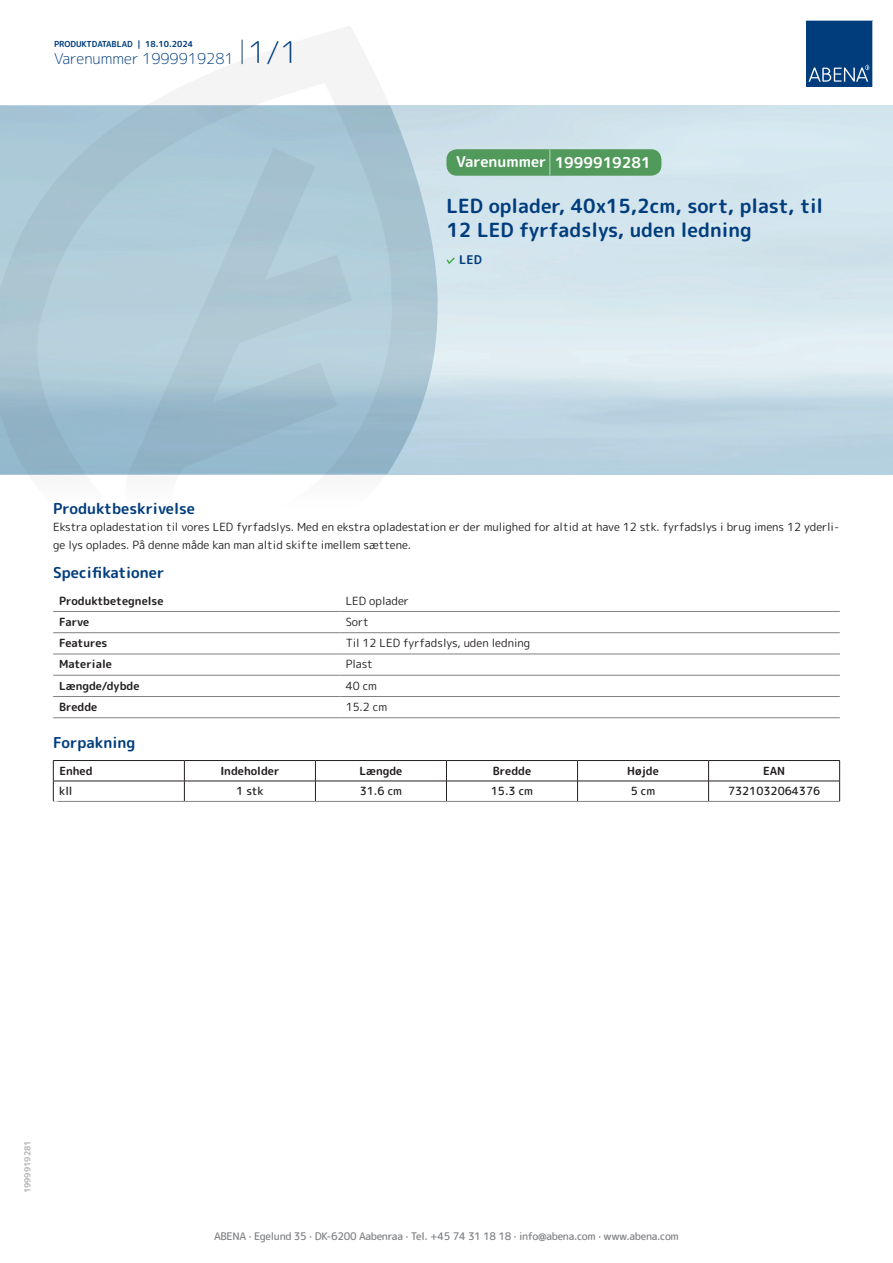
<style>
.page{position:relative;width:893px;height:1263px;background:#fff}
.page>*{position:absolute;margin:0;border:0;box-sizing:border-box;transform-origin:0 0}
.t1{font:700 19.5px/24px "Rounded Mplus 1 c";color:#013d7d}
.t2{font:700 15px "Rounded Mplus 1 c";color:#013d7d}
.t3{font:300 15px "Rounded Mplus 1 c";color:#013d7d}
.t4{font:700 15px "Rounded Mplus 1 c";color:#fff}
.t5{font:700 12px "Rounded Mplus 1 c";color:#013d7d}
.t6{font:11.25px/18px "Rounded Mplus 1 c";color:#231f20}
.t7{font:700 11.25px "Rounded Mplus 1 c";color:#231f20}
.t8{font:500 11.25px "Rounded Mplus 1 c";color:#231f20}
.t9{font:500 10.5px "Rounded Mplus 1 c";letter-spacing:-.03em;color:#808285}
.t10{font:700 10.5px "Rounded Mplus 1 c";color:#fff}
.t11{font:700 8.25px "Rounded Mplus 1 c";color:#013d7d}
.t12{font:700 8.25px "Rounded Mplus 1 c";color:#b2b3b7}
.s1{font-size:30px}
.s2{font-size:25.5px}
</style>
<div class="page">
<svg style="left:0;top:26px;width:439px;height:449px"></svg>
<svg style="left:0;top:106px;width:438px;height:368px;background:#a8c6d4"></svg>
<svg style="left:242px;top:40px;width:1px;height:24px"></svg>
<svg style="left:806px;top:20px;width:67px;height:67px;background:#144b86"></svg>
<hr style="left:53px;top:611px;width:287px;height:1px;background:#808285">
<hr style="left:340px;top:611px;width:500px;height:1px;background:#808285">
<hr style="left:53px;top:632px;width:287px;height:1px;background:#808285">
<hr style="left:340px;top:632px;width:500px;height:1px;background:#808285">
<hr style="left:53px;top:654px;width:287px;height:1px;background:#808285">
<hr style="left:340px;top:654px;width:500px;height:1px;background:#808285">
<hr style="left:53px;top:675px;width:287px;height:1px;background:#808285">
<hr style="left:340px;top:675px;width:500px;height:1px;background:#808285">
<hr style="left:53px;top:696px;width:287px;height:1px;background:#808285">
<hr style="left:340px;top:696px;width:500px;height:1px;background:#808285">
<hr style="left:53px;top:717px;width:287px;height:1px;background:#808285">
<hr style="left:340px;top:717px;width:500px;height:1px;background:#808285">
<hr style="left:53px;top:760px;width:131px;height:1px;background:#231f20">
<hr style="left:184px;top:760px;width:131px;height:1px;background:#231f20">
<hr style="left:315px;top:760px;width:131px;height:1px;background:#231f20">
<hr style="left:446px;top:760px;width:131px;height:1px;background:#231f20">
<hr style="left:577px;top:760px;width:132px;height:1px;background:#231f20">
<hr style="left:709px;top:760px;width:131px;height:1px;background:#231f20">
<hr style="left:53px;top:781px;width:131px;height:1px;background:#231f20">
<svg style="left:53px;top:761px;width:1px;height:40px"></svg>
<hr style="left:184px;top:781px;width:131px;height:1px;background:#231f20">
<svg style="left:184px;top:761px;width:1px;height:40px"></svg>
<hr style="left:315px;top:781px;width:131px;height:1px;background:#231f20">
<svg style="left:315px;top:761px;width:1px;height:40px"></svg>
<hr style="left:446px;top:781px;width:131px;height:1px;background:#231f20">
<svg style="left:446px;top:761px;width:1px;height:40px"></svg>
<hr style="left:577px;top:781px;width:132px;height:1px;background:#231f20">
<svg style="left:577px;top:761px;width:1px;height:40px"></svg>
<hr style="left:709px;top:781px;width:131px;height:1px;background:#231f20">
<svg style="left:708px;top:761px;width:1px;height:40px"></svg>
<svg style="left:839px;top:761px;width:1px;height:40px"></svg>
<hr style="left:53px;top:801px;width:131px;height:1px;background:#808285">
<hr style="left:184px;top:801px;width:131px;height:1px;background:#808285">
<hr style="left:315px;top:801px;width:131px;height:1px;background:#808285">
<hr style="left:446px;top:801px;width:131px;height:1px;background:#808285">
<hr style="left:577px;top:801px;width:132px;height:1px;background:#808285">
<hr style="left:709px;top:801px;width:131px;height:1px;background:#808285">
<svg style="left:446px;top:257px;width:9px;height:7px"></svg>
<div style="left:446px;top:149px;width:215px;height:27px;background:#52995c;border-radius:10px"></div>
<p class="t11" style="left:54px;top:38px;width:141px">PRODUKTDATABLAD | 18.10.2024</p>
<h2 class="t3" style="left:54px;top:48px;width:246px">Varenummer 1999919281 <span class="s1">1/1</span></h2>
<h2 class="t4" style="left:456px;top:152px;width:196px">Varenummer <span class="s2">|</span> 1999919281</h2>
<h1 class="t1" style="left:446px;top:194px;width:378px">LED oplader, 40x15,2cm, sort, plast, til<br>12 LED fyrfadslys, uden ledning</h1>
<p class="t5" style="left:459px;top:251px;width:24px">LED</p>
<h2 class="t2" style="left:53px;top:498px;width:143px">Produktbeskrivelse</h2>
<p class="t6" style="left:53px;top:517px;width:788px">Ekstra opladestation til vores LED fyrfadslys. Med en ekstra opladestation er der mulighed for altid at have 12 stk. fyrfadslys i brug imens 12 yderli&shy;ge lys oplades. På denne måde kan man altid skifte imellem sættene.</p>
<h2 class="t2" style="left:53px;top:562px;width:113px">Specifikationer</h2>
<p class="t7" style="left:59px;top:592px;width:106px">Produktbetegnelse</p>
<p class="t6" style="left:346px;top:591px;width:65px">LED oplader</p>
<p class="t7" style="left:59px;top:614px;width:32px">Farve</p>
<p class="t6" style="left:346px;top:613px;width:25px">Sort</p>
<p class="t7" style="left:59px;top:635px;width:50px">Features</p>
<p class="t6" style="left:346px;top:634px;width:186px">Til 12 LED fyrfadslys, uden ledning</p>
<p class="t7" style="left:59px;top:656px;width:54px">Materiale</p>
<p class="t6" style="left:346px;top:655px;width:29px">Plast</p>
<p class="t7" style="left:59px;top:678px;width:82px">Længde/dybde</p>
<p class="t6" style="left:346px;top:676px;width:33px">40 cm</p>
<p class="t7" style="left:59px;top:699px;width:40px">Bredde</p>
<p class="t6" style="left:346px;top:698px;width:43px">15.2 cm</p>
<h2 class="t2" style="left:53px;top:732px;width:84px">Forpakning</h2>
<p class="t7" style="left:59px;top:763px;width:35px">Enhed</p>
<p class="t7" style="left:220px;top:763px;width:61px">Indeholder</p>
<p class="t7" style="left:359px;top:763px;width:44px">Længde</p>
<p class="t7" style="left:493px;top:763px;width:40px">Bredde</p>
<p class="t7" style="left:627px;top:763px;width:33px">Højde</p>
<p class="t7" style="left:763px;top:763px;width:24px">EAN</p>
<p class="t8" style="left:59px;top:783px;width:15px">kll</p>
<p class="t8" style="left:236px;top:783px;width:29px">1 stk</p>
<p class="t8" style="left:360px;top:783px;width:44px">31.6 cm</p>
<p class="t8" style="left:491px;top:783px;width:44px">15.3 cm</p>
<p class="t8" style="left:631px;top:783px;width:26px">5 cm</p>
<p class="t8" style="left:728px;top:783px;width:94px">7321032064376</p>
<p class="t10" style="left:53px;top:797px;width:7px">*</p>
<p class="t12" style="left:22px;top:1193px;width:54px;rotate:-90deg">1999919281</p>
<p class="t9" style="left:214px;top:1229px;width:466px">ABENA · Egelund 35 · DK-6200 Aabenraa · Tel. +45 74 31 18 18 · info@abena.com · www.abena.com</p>
</div>
